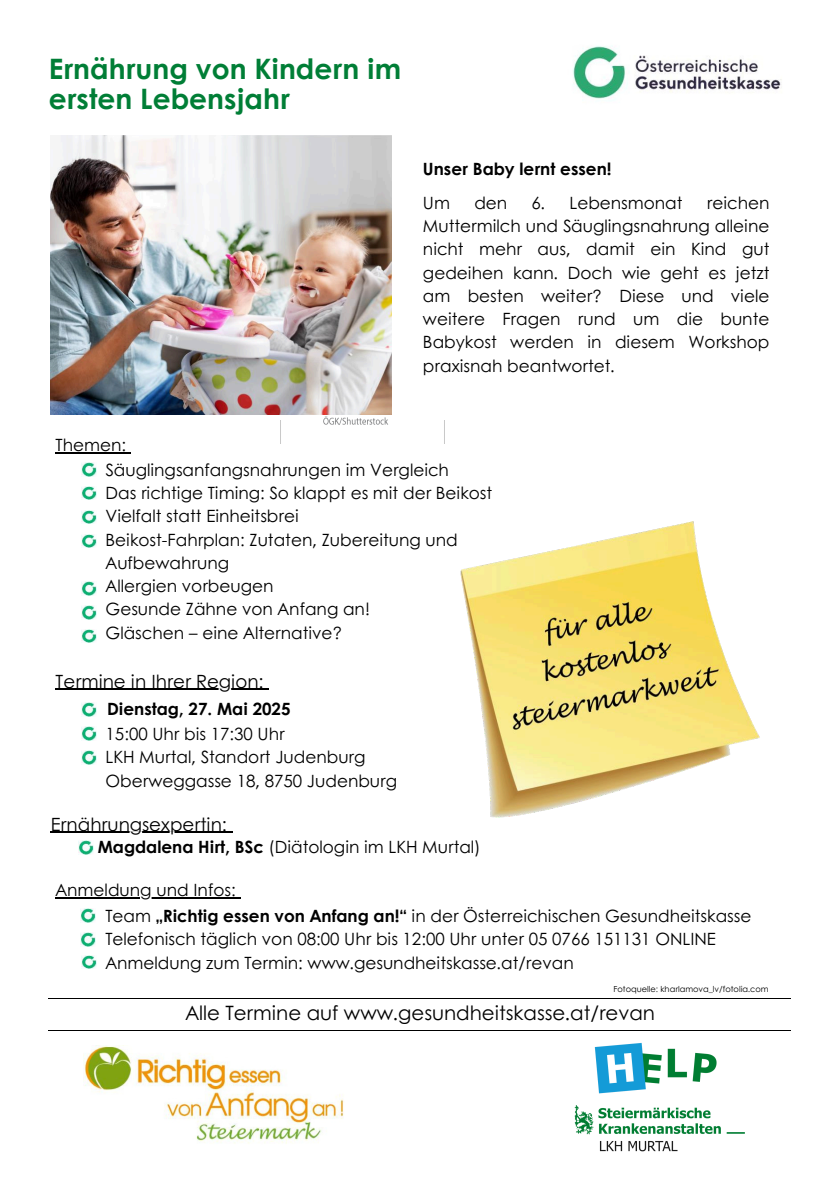
<style>
.page{position:relative;width:839px;height:1191px;background:#fff}
.page>*{position:absolute;margin:0;border:0;box-sizing:border-box;transform-origin:0 0}
.t1{font:700 28.2px/29.6px "Century Gothic";color:#007e36}
.t2{font:19.8px "Century Gothic";color:#000}
.t3{font:18.2px "Century Gothic";color:#000}
.t4{font:17px/23.2px "Century Gothic";color:#000}
.t5{font:700 17px "Century Gothic";color:#000}
.t6{font:8.2px "Century Gothic";color:#000}
.s1{font-weight:700}
</style>
<div class="page">
<img style="left:460px;top:521px;width:300px;height:297px">
<img style="left:51px;top:135px;width:340px;height:279px">
<img style="left:81px;top:463px;width:15px;height:13px">
<img style="left:81px;top:486px;width:15px;height:14px">
<img style="left:81px;top:510px;width:15px;height:14px">
<img style="left:81px;top:534px;width:15px;height:14px">
<img style="left:81px;top:582px;width:15px;height:13px">
<img style="left:81px;top:606px;width:15px;height:13px">
<img style="left:81px;top:629px;width:15px;height:14px">
<img style="left:81px;top:703px;width:15px;height:13px">
<img style="left:81px;top:727px;width:15px;height:13px">
<img style="left:81px;top:751px;width:15px;height:13px">
<img style="left:78px;top:841px;width:15px;height:13px">
<img style="left:81px;top:909px;width:15px;height:13px">
<img style="left:81px;top:933px;width:15px;height:13px">
<img style="left:81px;top:955px;width:15px;height:14px">
<hr style="left:49px;top:999px;width:742px;height:1px;background:#000">
<hr style="left:49px;top:1030px;width:742px;height:1px;background:#000">
<img style="left:280px;top:421px;width:165px;height:22px">
<img style="left:324px;top:416px;width:67px;height:10px">
<img style="left:573px;top:46px;width:209px;height:53px">
<img style="left:84px;top:1045px;width:260px;height:99px">
<img style="left:574px;top:1042px;width:171px;height:110px">
<hr style="left:55px;top:897px;width:181px;height:1px;background:#000">
<hr style="left:56px;top:452px;width:70px;height:1px;background:#000">
<hr style="left:51px;top:832px;width:176px;height:1px;background:#000">
<hr style="left:56px;top:689px;width:208px;height:1px;background:#000">
<p class="t1" style="left:49px;top:53px;width:354px">Ernährung von Kindern im ersten Lebensjahr</p>
<p class="t5" style="left:423px;top:156px;width:190px">Unser Baby lernt essen!</p>
<p class="t4" style="left:423px;top:190px;width:29px">Um</p>
<p class="t4" style="left:474px;top:190px;width:34px">den</p>
<p class="t4" style="left:531px;top:190px;width:152px">6. Lebensmonat</p>
<p class="t4" style="left:423px;top:190px;width:348px;text-align:justify;text-indent:284px">reichen Muttermilch und Säuglingsnahrung alleine nicht mehr aus, damit ein Kind gut gedeihen kann. Doch wie geht es jetzt am besten weiter? Diese und viele weitere Fragen rund um die bunte Babykost werden in diesem Workshop praxisnah beantwortet.</p>
<h4 class="t4" style="left:56px;top:433px;width:72px">Themen:</h4>
<p class="t4" style="left:106px;top:457px;width:388px">Säuglingsanfangsnahrungen im Vergleich<br>Das richtige Timing: So klappt es mit der Beikost<br>Vielfalt statt Einheitsbrei<br>Beikost-Fahrplan: Zutaten, Zubereitung und<br>Aufbewahrung<br>Allergien vorbeugen<br>Gesunde Zähne von Anfang an!<br>Gläschen – eine Alternative?</p>
<p class="t3" style="left:56px;top:667px;width:209px">Termine in Ihrer Region:</p>
<h1 class="t5" style="left:107px;top:696px;width:185px">Dienstag, 27. Mai 2025</h1>
<p class="t4" style="left:106px;top:721px;width:293px">15:00 Uhr bis 17:30 Uhr<br>LKH Murtal, Standort Judenburg<br>Oberweggasse 18, 8750 Judenburg</p>
<p class="t3" style="left:51px;top:810px;width:178px">Ernährungsexpertin:</p>
<h3 class="t4" style="left:98px;top:835px;width:384px"><span class="s1">Magdalena Hirt, BSc</span> (Diätologin im LKH Murtal)</h3>
<h4 class="t4" style="left:55px;top:878px;width:182px">Anmeldung und Infos:</h4>
<h4 class="t4" style="left:105px;top:903px;width:647px">Team <span class="s1">„Richtig essen von Anfang an!“</span> in der Österreichischen Gesundheitskasse<br>Telefonisch täglich von 08:00 Uhr bis 12:00 Uhr unter 05 0766 151131 ONLINE<br>Anmeldung zum Termin: www.gesundheitskasse.at/revan</h4>
<p class="t6" style="left:613px;top:982px;width:157px">Fotoquelle: kharlamova_lv/fotolia.com</p>
<p class="t2" style="left:185px;top:998px;width:471px">Alle Termine auf www.gesundheitskasse.at/revan</p>
</div>
